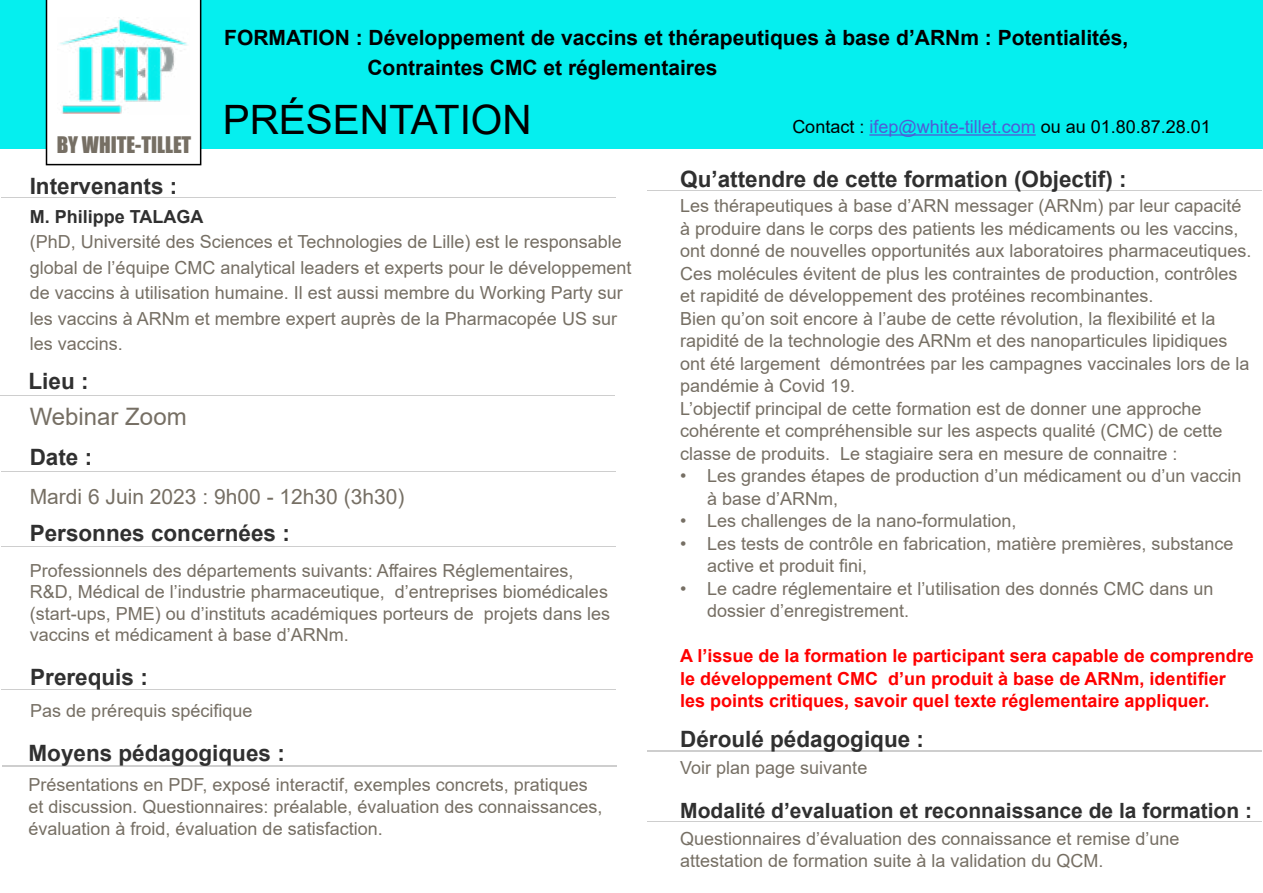
<style>
.page{position:relative;width:1263px;height:893px;background:#fff}
.page>*{position:absolute;margin:0;border:0;box-sizing:border-box;transform-origin:0 0}
.t1{font:40.5px "Arial";color:#000}
.t2{font:24px "Arial";color:#766f64}
.t3{font:700 22.5px "Arial";color:#303030}
.t4{font:700 21px/30px "Arial";color:#000}
.t5{font:700 21px "Arial";color:#303030}
.t6{font:21px "Arial";color:#766f64}
.t7{font:21px "Impact";color:#766f64}
.t8{font:18px/22.5px "Arial";color:#766f64}
.t9{font:700 18px/22.5px "Arial";color:#f00}
.t10{font:18px "Arial";color:#000}
.t11{font:700 18px "Arial";color:#303030}
.s1{color:#4f5cd6}
</style>
<div class="page">
<div style="left:0;top:0;width:1263px;height:149px;background:#05efef"></div>
<hr style="left:869px;top:134px;width:167px;height:2px;background:#4f5cd6">
<svg style="left:46px;top:0;width:155px;height:165px"></svg>
<hr style="left:1px;top:471px;width:615px;height:1px;background:#cecece">
<hr style="left:646px;top:190px;width:615px;height:1px;background:#cecece">
<hr style="left:2px;top:765px;width:615px;height:1px;background:#cecece">
<hr style="left:646px;top:821px;width:615px;height:1px;background:#cecece">
<hr style="left:1px;top:546px;width:615px;height:1px;background:#cecece">
<hr style="left:1px;top:197px;width:615px;height:1px;background:#cecece">
<hr style="left:0;top:395px;width:615px;height:1px;background:#cecece">
<hr style="left:646px;top:750px;width:615px;height:1px;background:#cecece">
<hr style="left:1px;top:689px;width:615px;height:1px;background:#cecece">
<p class="t7" style="left:57px;top:128px;width:136px">BY WHITE-TILLET</p>
<p class="t3" style="left:30px;top:170px;width:149px">Intervenants :</p>
<p class="t4" style="left:367px;top:23px;width:762px;text-indent:-143px">FORMATION : Développement de vaccins et thérapeutiques à base d’ARNm : Potentialités,<br>Contraintes CMC et réglementaires</p>
<h1 class="t1" style="left:223px;top:92px;width:311px">PRÉSENTATION</h1>
<p class="t10" style="left:792px;top:114px;width:420px">Contact : <span class="s1">ifep@white-tillet.com</span> ou au 01.80.87.28.01</p>
<p class="t3" style="left:680px;top:163px;width:448px">Qu’attendre de cette formation (Objectif) :</p>
<p class="t11" style="left:30px;top:204px;width:175px">M. Philippe TALAGA</p>
<p class="t8" style="left:30px;top:229px;width:603px;line-height:25.5px">(PhD, Université des Sciences et Technologies de Lille) est le responsable global de l’équipe CMC analytical leaders et experts pour le développement de vaccins à utilisation humaine. Il est aussi membre du Working Party sur les vaccins à ARNm et membre expert auprès de la Pharmacopée US sur les vaccins.</p>
<p class="t3" style="left:28px;top:365px;width:62px">Lieu :</p>
<h2 class="t2" style="left:30px;top:400px;width:158px">Webinar Zoom</h2>
<p class="t3" style="left:30px;top:441px;width:64px">Date :</p>
<p class="t6" style="left:30px;top:482px;width:376px">Mardi 6 Juin 2023 : 9h00 - 12h30 (3h30)</p>
<p class="t3" style="left:30px;top:517px;width:262px">Personnes concernées :</p>
<p class="t8" style="left:30px;top:559px;width:582px;line-height:21.6px">Professionnels des départements suivants: Affaires Réglementaires, R&amp;D, Médical de l’industrie pharmaceutique, d’entreprises biomédicales (start-ups, PME) ou d’instituts académiques porteurs de projets dans les vaccins et médicament à base d’ARNm.</p>
<p class="t3" style="left:30px;top:661px;width:119px">Prerequis :</p>
<p class="t8" style="left:30px;top:699px;width:224px">Pas de prérequis spécifique</p>
<p class="t3" style="left:29px;top:738px;width:258px">Moyens pédagogiques :</p>
<p class="t8" style="left:29px;top:774px;width:575px;line-height:21.6px">Présentations en PDF, exposé interactif, exemples concrets, pratiques et discussion. Questionnaires: préalable, évaluation des connaissances, évaluation à froid, évaluation de satisfaction.</p>
<p class="t8" style="left:680px;top:195px;width:573px">Les thérapeutiques à base d’ARN messager (ARNm) par leur capacité à produire dans le corps des patients les médicaments ou les vaccins, ont donné de nouvelles opportunités aux laboratoires pharmaceutiques.<br>Ces molécules évitent de plus les contraintes de production, contrôles et rapidité de développement des protéines recombinantes.<br>Bien qu’on soit encore à l’aube de cette révolution, la flexibilité et la rapidité de la technologie des ARNm et des nanoparticules lipidiques ont été largement démontrées par les campagnes vaccinales lors de la pandémie à Covid 19.<br>L’objectif principal de cette formation est de donner une approche cohérente et compréhensible sur les aspects qualité (CMC) de cette classe de produits. Le stagiaire sera en mesure de connaitre :</p>
<p class="t8" style="left:707px;top:465px;width:536px;text-indent:-27px">• Les grandes étapes de production d’un médicament ou d’un vaccin à base d’ARNm,</p>
<p class="t8" style="left:680px;top:510px;width:338px">• Les challenges de la nano-formulation,</p>
<p class="t8" style="left:707px;top:532px;width:528px;text-indent:-27px">• Les tests de contrôle en fabrication, matière premières, substance active et produit fini,</p>
<p class="t8" style="left:707px;top:577px;width:508px;text-indent:-27px">• Le cadre réglementaire et l’utilisation des donnés CMC dans un dossier d’enregistrement.</p>
<p class="t9" style="left:680px;top:645px;width:575px">A l’issue de la formation le participant sera capable de comprendre le développement CMC d’un produit à base de ARNm, identifier les points critiques, savoir quel texte réglementaire appliquer.</p>
<p class="t3" style="left:680px;top:723px;width:245px">Déroulé pédagogique :</p>
<p class="t8" style="left:680px;top:756px;width:189px">Voir plan page suivante</p>
<p class="t5" style="left:680px;top:796px;width:573px">Modalité d’evaluation et reconnaissance de la formation :</p>
<p class="t8" style="left:680px;top:828px;width:501px;line-height:21.6px">Questionnaires d’évaluation des connaissance et remise d’une attestation de formation suite à la validation du QCM.</p>
</div>
